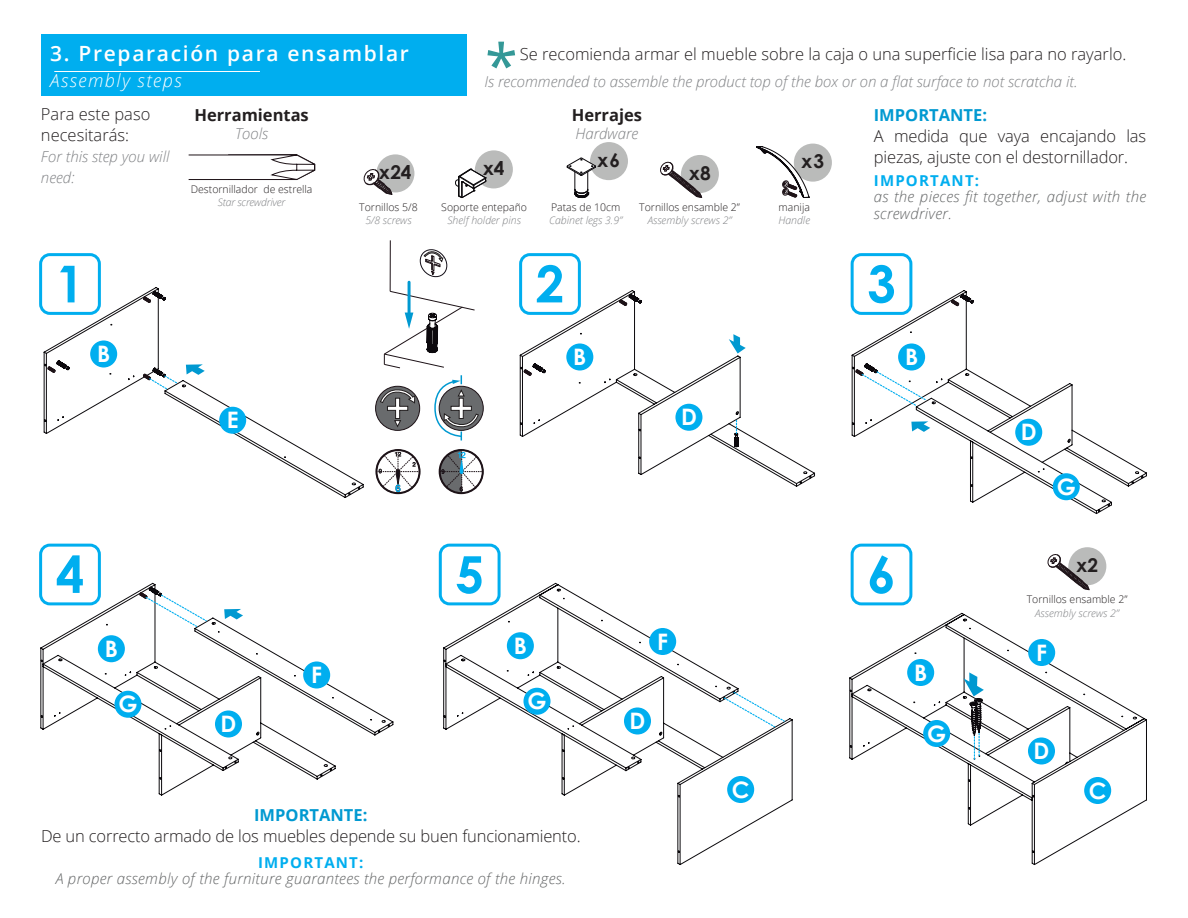
<style>
.page{position:relative;width:1188px;height:918px;background:#fff}
.page>*{position:absolute;margin:0;border:0;box-sizing:border-box;transform-origin:0 0}
.t1{font:700 51px "Century Gothic";color:#00aeef}
.t2{font:700 22.65px "Century Gothic";color:#fff}
.t3{font:600 21px "Open Sans";letter-spacing:.08em;color:#fff}
.t4{font:700 19.05px "Century Gothic";letter-spacing:.02em;color:#231f20}
.t5{font:italic 300 18px "Open Sans";letter-spacing:.08em;color:#fff}
.t6{font:300 16.5px/21px "Open Sans";letter-spacing:-.01em;color:#231f20}
.t7{font:700 16.5px "Open Sans";color:#0099d1}
.t8{font:700 16.5px "Open Sans";color:#231f20}
.t9{font:italic 300 15px/16.5px "Open Sans";letter-spacing:.02em;color:#646667}
.t10{font:italic 300 15px/21px "Open Sans";color:#808285}
.t11{font:700 15px "Open Sans";letter-spacing:.08em;color:#00aeef}
.t12{font:300 10.5px "Open Sans";color:#231f20}
.t13{font:italic 300 10.5px "Open Sans";color:#808285}
.t14{font:italic 300 10.5px "Open Sans";letter-spacing:-.02em;color:#808285}
</style>
<div class="page">
<svg style="left:438px;top:449px;width:46px;height:45px"></svg>
<svg style="left:376px;top:386px;width:44px;height:44px"></svg>
<svg style="left:375px;top:389px;width:46px;height:106px"></svg>
<svg style="left:439px;top:386px;width:44px;height:44px"></svg>
<svg style="left:435px;top:375px;width:44px;height:66px"></svg>
<div style="left:39px;top:253px;width:62px;height:62px;border:3px solid #00aeef;border-radius:9px"></div>
<div style="left:39px;top:544px;width:62px;height:61px;border:3px solid #00aeef;border-radius:9px"></div>
<div style="left:519px;top:253px;width:62px;height:62px;border:3px solid #00aeef;border-radius:9px"></div>
<div style="left:439px;top:544px;width:62px;height:61px;border:3px solid #00aeef;border-radius:9px"></div>
<div style="left:851px;top:544px;width:61px;height:61px;border:3px solid #00aeef;border-radius:9px"></div>
<div style="left:851px;top:253px;width:61px;height:62px;border:3px solid #00aeef;border-radius:9px"></div>
<svg style="left:188px;top:154px;width:127px;height:26px"></svg>
<svg style="left:567px;top:142px;width:61px;height:56px"></svg>
<svg style="left:455px;top:150px;width:58px;height:48px"></svg>
<div style="left:794px;top:144px;width:38px;height:38px;background:#babbba;border-radius:50%"></div>
<svg style="left:756px;top:146px;width:53px;height:52px"></svg>
<svg style="left:660px;top:155px;width:59px;height:43px"></svg>
<svg style="left:1047px;top:547px;width:59px;height:43px"></svg>
<div style="left:41px;top:35px;width:426px;height:61px;background:#00aeef"></div>
<hr style="left:54px;top:71px;width:206px;height:1px;background:#fff">
<svg style="left:487px;top:41px;width:28px;height:28px"></svg>
<hr style="left:390px;top:240px;width:1px;height:51px;background:#1d1217">
<hr style="left:408px;top:282px;width:3px;height:34px;background:#0099d1">
<svg style="left:383px;top:290px;width:92px;height:79px"></svg>
<svg style="left:420px;top:249px;width:28px;height:29px"></svg>
<svg style="left:43px;top:287px;width:321px;height:211px"></svg>
<svg style="left:519px;top:290px;width:296px;height:197px"></svg>
<svg style="left:40px;top:582px;width:354px;height:214px"></svg>
<svg style="left:443px;top:582px;width:350px;height:283px"></svg>
<svg style="left:849px;top:612px;width:298px;height:253px"></svg>
<svg style="left:186px;top:364px;width:19px;height:11px"></svg>
<svg style="left:224px;top:609px;width:19px;height:10px"></svg>
<svg style="left:729px;top:334px;width:17px;height:20px"></svg>
<svg style="left:143px;top:291px;width:23px;height:12px"></svg>
<svg style="left:48px;top:360px;width:22px;height:13px"></svg>
<svg style="left:143px;top:367px;width:36px;height:23px"></svg>
<div style="left:219px;top:407px;width:27px;height:27px;background:#00aeef;border-radius:50%"></div>
<div style="left:566px;top:343px;width:27px;height:28px;background:#00aeef;border-radius:50%"></div>
<svg style="left:619px;top:294px;width:23px;height:12px"></svg>
<svg style="left:524px;top:363px;width:22px;height:13px"></svg>
<div style="left:675px;top:404px;width:27px;height:27px;background:#00aeef;border-radius:50%"></div>
<svg style="left:734px;top:420px;width:4px;height:27px"></svg>
<svg style="left:851px;top:290px;width:296px;height:224px"></svg>
<div style="left:898px;top:343px;width:27px;height:28px;background:#00aeef;border-radius:50%"></div>
<svg style="left:951px;top:294px;width:23px;height:12px"></svg>
<div style="left:1015px;top:419px;width:27px;height:27px;background:#00aeef;border-radius:50%"></div>
<div style="left:1053px;top:473px;width:27px;height:27px;background:#00aeef;border-radius:50%"></div>
<div style="left:98px;top:635px;width:27px;height:27px;background:#00aeef;border-radius:50%"></div>
<div style="left:215px;top:710px;width:27px;height:28px;background:#00aeef;border-radius:50%"></div>
<div style="left:114px;top:691px;width:28px;height:27px;background:#00aeef;border-radius:50%"></div>
<div style="left:507px;top:632px;width:27px;height:27px;background:#00aeef;border-radius:50%"></div>
<div style="left:624px;top:707px;width:27px;height:28px;background:#00aeef;border-radius:50%"></div>
<div style="left:727px;top:776px;width:27px;height:27px;background:#00aeef;border-radius:50%"></div>
<div style="left:523px;top:688px;width:28px;height:27px;background:#00aeef;border-radius:50%"></div>
<div style="left:303px;top:661px;width:27px;height:28px;background:#00aeef;border-radius:50%"></div>
<div style="left:649px;top:628px;width:27px;height:27px;background:#00aeef;border-radius:50%"></div>
<div style="left:907px;top:659px;width:27px;height:27px;background:#00aeef;border-radius:50%"></div>
<div style="left:1028px;top:737px;width:27px;height:28px;background:#00aeef;border-radius:50%"></div>
<div style="left:1084px;top:777px;width:27px;height:27px;background:#00aeef;border-radius:50%"></div>
<div style="left:923px;top:720px;width:27px;height:27px;background:#00aeef;border-radius:50%"></div>
<div style="left:1028px;top:639px;width:27px;height:27px;background:#00aeef;border-radius:50%"></div>
<svg style="left:140px;top:586px;width:68px;height:42px"></svg>
<svg style="left:723px;top:691px;width:63px;height:37px"></svg>
<svg style="left:963px;top:672px;width:21px;height:87px"></svg>
<svg style="left:856px;top:363px;width:71px;height:44px"></svg>
<div style="left:376px;top:154px;width:38px;height:38px;background:#babbba;border-radius:50%"></div>
<svg style="left:363px;top:166px;width:30px;height:29px"></svg>
<p class="t3" style="left:50px;top:39px;width:360px">3. Preparación para ensamblar</p>
<p class="t5" style="left:50px;top:68px;width:133px">Assembly steps</p>
<p class="t6" style="left:41px;top:104px;width:111px">Para este paso necesitarás:</p>
<p class="t10" style="left:41px;top:146px;width:130px">For this step you will need:</p>
<p class="t8" style="left:194px;top:104px;width:116px">Herramientas</p>
<p class="t10" style="left:235px;top:123px;width:35px">Tools</p>
<p class="t4" style="left:379px;top:158px;width:34px">x24</p>
<p class="t12" style="left:359px;top:200px;width:60px">Tornillos 5/8</p>
<p class="t13" style="left:365px;top:213px;width:48px">5/8 screws</p>
<p class="t12" style="left:191px;top:182px;width:123px">Destornillador de estrella</p>
<p class="t14" style="left:218px;top:195px;width:69px">Star screwdriver</p>
<p class="t6" style="left:520px;top:43px;width:608px">Se recomienda armar el mueble sobre la caja o una superficie lisa para no rayarlo.</p>
<p class="t10" style="left:484px;top:70px;width:595px">Is recommended to assemble the product top of the box or on a flat surface to not scratcha it.</p>
<p class="t7" style="left:874px;top:104px;width:115px">IMPORTANTE:</p>
<p class="t6" style="left:874px;top:126px;width:274px">A medida que vaya encajando las piezas, ajuste con el destornillador.</p>
<p class="t11" style="left:874px;top:170px;width:107px">IMPORTANT:</p>
<p class="t9" style="left:874px;top:188px;width:274px">as the pieces fit together, adjust with the screwdriver.</p>
<p class="t8" style="left:572px;top:104px;width:72px">Herrajes</p>
<p class="t10" style="left:575px;top:123px;width:64px">Hardware</p>
<p class="t4" style="left:598px;top:145px;width:24px">x6</p>
<p class="t4" style="left:483px;top:154px;width:23px">x4</p>
<p class="t4" style="left:802px;top:147px;width:24px">x3</p>
<p class="t4" style="left:689px;top:158px;width:23px">x8</p>
<p class="t12" style="left:551px;top:200px;width:71px">Patas de 10cm</p>
<p class="t13" style="left:549px;top:213px;width:75px">Cabinet legs 3.9”</p>
<p class="t12" style="left:639px;top:200px;width:102px">Tornillos ensamble 2”</p>
<p class="t13" style="left:648px;top:213px;width:85px">Assembly screws 2”</p>
<p class="t12" style="left:441px;top:200px;width:87px">Soporte entepaño</p>
<p class="t13" style="left:447px;top:213px;width:75px">Shelf holder pins</p>
<p class="t12" style="left:779px;top:200px;width:33px">manija</p>
<p class="t13" style="left:778px;top:213px;width:33px">Handle</p>
<h1 class="t1" style="left:56px;top:245px;width:30px">1</h1>
<h1 class="t1" style="left:536px;top:245px;width:30px">2</h1>
<h1 class="t1" style="left:867px;top:245px;width:30px">3</h1>
<h2 class="t2" style="left:97px;top:337px;width:15px">B</h2>
<h2 class="t2" style="left:573px;top:340px;width:15px">B</h2>
<h2 class="t2" style="left:905px;top:340px;width:15px">B</h2>
<h2 class="t2" style="left:227px;top:403px;width:13px">E</h2>
<h2 class="t2" style="left:681px;top:400px;width:17px">D</h2>
<h2 class="t2" style="left:1021px;top:415px;width:17px">D</h2>
<h2 class="t2" style="left:1057px;top:469px;width:21px">G</h2>
<h1 class="t1" style="left:56px;top:536px;width:30px">4</h1>
<h1 class="t1" style="left:455px;top:536px;width:30px">5</h1>
<h1 class="t1" style="left:867px;top:536px;width:30px">6</h1>
<p class="t4" style="left:1076px;top:551px;width:23px">x2</p>
<p class="t12" style="left:1027px;top:592px;width:102px">Tornillos ensamble 2”</p>
<p class="t13" style="left:1035px;top:606px;width:85px">Assembly screws 2”</p>
<h2 class="t2" style="left:105px;top:631px;width:15px">B</h2>
<h2 class="t2" style="left:514px;top:628px;width:15px">B</h2>
<h2 class="t2" style="left:657px;top:624px;width:12px">F</h2>
<h2 class="t2" style="left:1036px;top:635px;width:12px">F</h2>
<h2 class="t2" style="left:311px;top:658px;width:12px">F</h2>
<h2 class="t2" style="left:914px;top:655px;width:15px">B</h2>
<h2 class="t2" style="left:118px;top:687px;width:21px">G</h2>
<h2 class="t2" style="left:221px;top:707px;width:17px">D</h2>
<h2 class="t2" style="left:527px;top:684px;width:21px">G</h2>
<h2 class="t2" style="left:630px;top:704px;width:17px">D</h2>
<h2 class="t2" style="left:927px;top:716px;width:21px">G</h2>
<h2 class="t2" style="left:1034px;top:734px;width:17px">D</h2>
<h2 class="t2" style="left:732px;top:772px;width:19px">C</h2>
<h2 class="t2" style="left:1089px;top:773px;width:19px">C</h2>
<p class="t7" style="left:254px;top:804px;width:115px">IMPORTANTE:</p>
<p class="t6" style="left:41px;top:825px;width:541px">De un correcto armado de los muebles depende su buen funcionamiento.</p>
<p class="t11" style="left:258px;top:852px;width:107px">IMPORTANT:</p>
<p class="t9" style="left:56px;top:870px;width:512px">A proper assembly of the furniture guarantees the performance of the hinges.</p>
</div>
